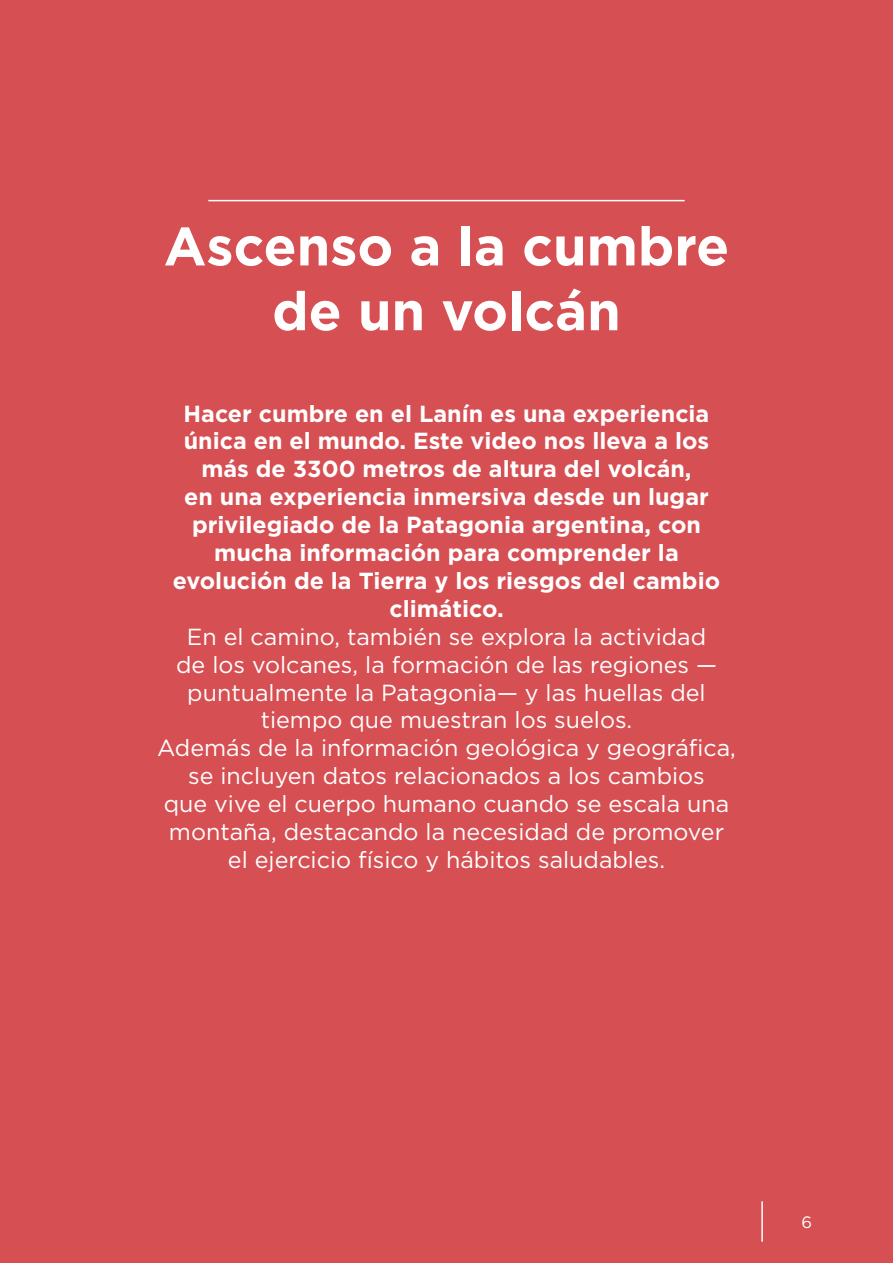
<style>
.page{position:relative;width:893px;height:1263px;background:#d64f53}
.page>*{position:absolute;margin:0;border:0;box-sizing:border-box;transform-origin:0 0}
.t1{font:700 54px/64.8px "Gotham";color:#fff;text-align:center}
.t2{font:23.25px/27.9px "Gotham";color:#fff;text-align:center}
.t3{font:700 23.25px/27.9px "Gotham";color:#fff;text-align:center}
.t4{font:16.5px "Gotham";color:#fff}
</style>
<div class="page">
<hr style="left:208px;top:200px;width:477px;height:1px;background:#fff">
<hr style="left:761px;top:1201px;width:2px;height:41px;background:#fff">
<h1 class="t1" style="left:164px;top:214px;width:567px">Ascenso a la cumbre de un volcán</h1>
<p class="t3" style="left:173px;top:399px;width:549px">Hacer cumbre en el Lanín es una experiencia única en el mundo. Este video nos lleva a los más de 3300 metros de altura del volcán,<br>en una experiencia inmersiva desde un lugar privilegiado de la Patagonia argentina, con mucha información para comprender la evolución de la Tierra y los riesgos del cambio climático.</p>
<p class="t2" style="left:157px;top:622px;width:580px">En el camino, también se explora la actividad<br>de los volcanes, la formación de las regiones — puntualmente la Patagonia— y las huellas del tiempo que muestran los suelos.<br>Además de la información geológica y geográfica, se incluyen datos relacionados a los cambios<br>que vive el cuerpo humano cuando se escala una montaña, destacando la necesidad de promover el ejercicio físico y hábitos saludables.</p>
<p class="t4" style="left:801px;top:1212px;width:12px">6</p>
</div>
